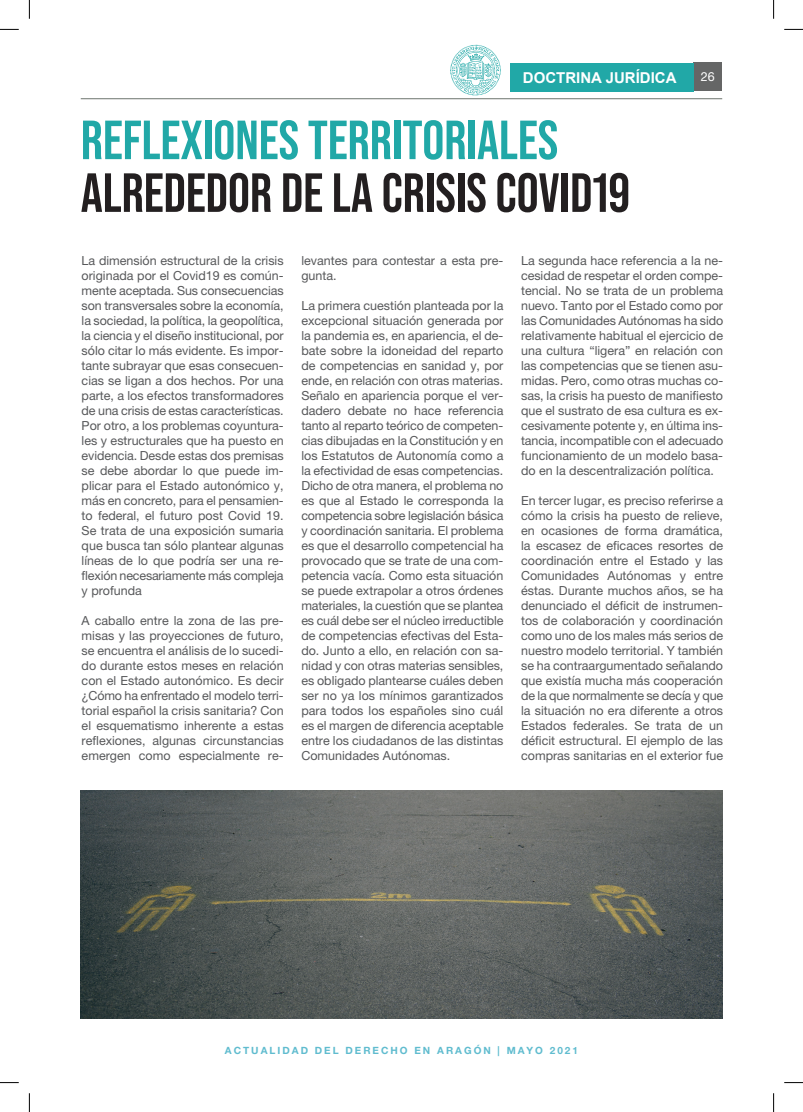
<style>
.page{position:relative;width:803px;height:1112px;background:#fff}
.page>*{position:absolute;margin:0;border:0;box-sizing:border-box;transform-origin:0 0}
.t1{font:700 55px "Bebas Neue Pro";color:#231f20}
.t2{font:700 55px "Bebas Neue Pro";color:#21a8a7}
.t3{font:700 15px "Arial";color:#fff}
.t4{font:12.5px/15px "Helvetica Neue LT Pro";color:#57585a;text-align:justify}
.t5{font:12.5px "Helvetica Neue LT Pro";color:#fff}
.t6{font:700 10px "Helvetica Neue LT Pro";letter-spacing:.2em;color:#60bccf}
</style>
<div class="page">
<div style="left:693px;top:62px;width:29px;height:29px;background:#656666"></div>
<svg style="left:450px;top:45px;width:51px;height:50px"></svg>
<div style="left:510px;top:63px;width:184px;height:28px;background:#21a8a7"></div>
<hr style="left:81px;top:98px;width:641px;height:1px;background:#6d746e">
<img style="left:81px;top:790px;width:641px;height:228px">
<svg style="left:0;top:29px;width:19px;height:1px"></svg>
<svg style="left:784px;top:29px;width:19px;height:1px"></svg>
<svg style="left:0;top:1082px;width:19px;height:1px"></svg>
<svg style="left:784px;top:1082px;width:19px;height:1px"></svg>
<svg style="left:29px;top:0;width:1px;height:19px"></svg>
<svg style="left:29px;top:1093px;width:1px;height:18px"></svg>
<svg style="left:773px;top:0;width:1px;height:19px"></svg>
<svg style="left:773px;top:1093px;width:1px;height:18px"></svg>
<p class="t3" style="left:523px;top:67px;width:155px">DOCTRINA JURÍDICA</p>
<p class="t5" style="left:701px;top:69px;width:15px">26</p>
<h1 class="t2" style="left:81px;top:108px;width:479px">REFLEXIONES TERRITORIALES</h1>
<h1 class="t1" style="left:81px;top:161px;width:551px">ALREDEDOR DE LA CRISIS COVID19</h1>
<p class="t4" style="left:82px;top:252px;width:204px">La dimensión estructural de la crisis originada por el Covid19 es común&shy;mente aceptada. Sus consecuencias son transversales sobre la economía, la sociedad, la política, la geopolítica, la ciencia y el diseño institucional, por sólo citar lo más evidente. Es impor&shy;tante subrayar que esas consecuen&shy;cias se ligan a dos hechos. Por una parte, a los efectos transformadores de una crisis de estas características.<br>Por otro, a los problemas coyuntura&shy;les y estructurales que ha puesto en evidencia. Desde estas dos premisas se debe abordar lo que puede im&shy;plicar para el Estado autonómico y, más en concreto, para el pensamien&shy;to federal, el futuro post Covid 19.<br>Se trata de una exposición sumaria que busca tan sólo plantear algunas líneas de lo que podría ser una re&shy;flexión necesariamente más compleja y profunda</p>
<p class="t4" style="left:82px;top:612px;width:203px">A caballo entre la zona de las pre&shy;misas y las proyecciones de futuro, se encuentra el análisis de lo sucedi&shy;do durante estos meses en relación con el Estado autonómico. Es decir ¿Cómo ha enfrentado el modelo terri&shy;torial español la crisis sanitaria? Con el esquematismo inherente a estas reflexiones, algunas circunstancias emergen como especialmente re-</p>
<p class="t4" style="left:301px;top:252px;width:203px">levantes para contestar a esta pre&shy;gunta.</p>
<p class="t4" style="left:301px;top:297px;width:204px">La primera cuestión planteada por la excepcional situación generada por la pandemia es, en apariencia, el de&shy;bate sobre la idoneidad del reparto de competencias en sanidad y, por ende, en relación con otras materias.<br>Señalo en apariencia porque el ver&shy;dadero debate no hace referencia tanto al reparto teórico de competen&shy;cias dibujadas en la Constitución y en los Estatutos de Autonomía como a la efectividad de esas competencias.<br>Dicho de otra manera, el problema no es que al Estado le corresponda la competencia sobre legislación básica y coordinación sanitaria. El problema es que el desarrollo competencial ha provocado que se trate de una com&shy;petencia vacía. Como esta situación se puede extrapolar a otros órdenes materiales, la cuestión que se plantea es cuál debe ser el núcleo irreductible de competencias efectivas del Esta&shy;do. Junto a ello, en relación con sa&shy;nidad y con otras materias sensibles, es obligado plantearse cuáles deben ser no ya los mínimos garantizados para todos los españoles sino cuál es el margen de diferencia aceptable entre los ciudadanos de las distintas Comunidades Autónomas.</p>
<p class="t4" style="left:521px;top:252px;width:204px">La segunda hace referencia a la ne&shy;cesidad de respetar el orden compe&shy;tencial. No se trata de un problema nuevo. Tanto por el Estado como por las Comunidades Autónomas ha sido relativamente habitual el ejercicio de una cultura “ligera” en relación con las competencias que se tienen asu&shy;midas. Pero, como otras muchas co&shy;sas, la crisis ha puesto de manifiesto que el sustrato de esa cultura es ex&shy;cesivamente potente y, en última ins&shy;tancia, incompatible con el adecuado funcionamiento de un modelo basa&shy;do en la descentralización política.</p>
<p class="t4" style="left:521px;top:492px;width:204px">En tercer lugar, es preciso referirse a cómo la crisis ha puesto de relieve, en ocasiones de forma dramática, la escasez de eficaces resortes de coordinación entre el Estado y las Comunidades Autónomas y entre éstas. Durante muchos años, se ha denunciado el déficit de instrumen&shy;tos de colaboración y coordinación como uno de los males más serios de nuestro modelo territorial. Y también se ha contraargumentado señalando que existía mucha más cooperación de la que normalmente se decía y que la situación no era diferente a otros Estados federales. Se trata de un déficit estructural. El ejemplo de las compras sanitarias en el exterior fue</p>
<p class="t6" style="left:225px;top:1044px;width:355px">ACTUALIDAD DEL DERECHO EN ARAGÓN | MAYO 2021</p>
</div>
